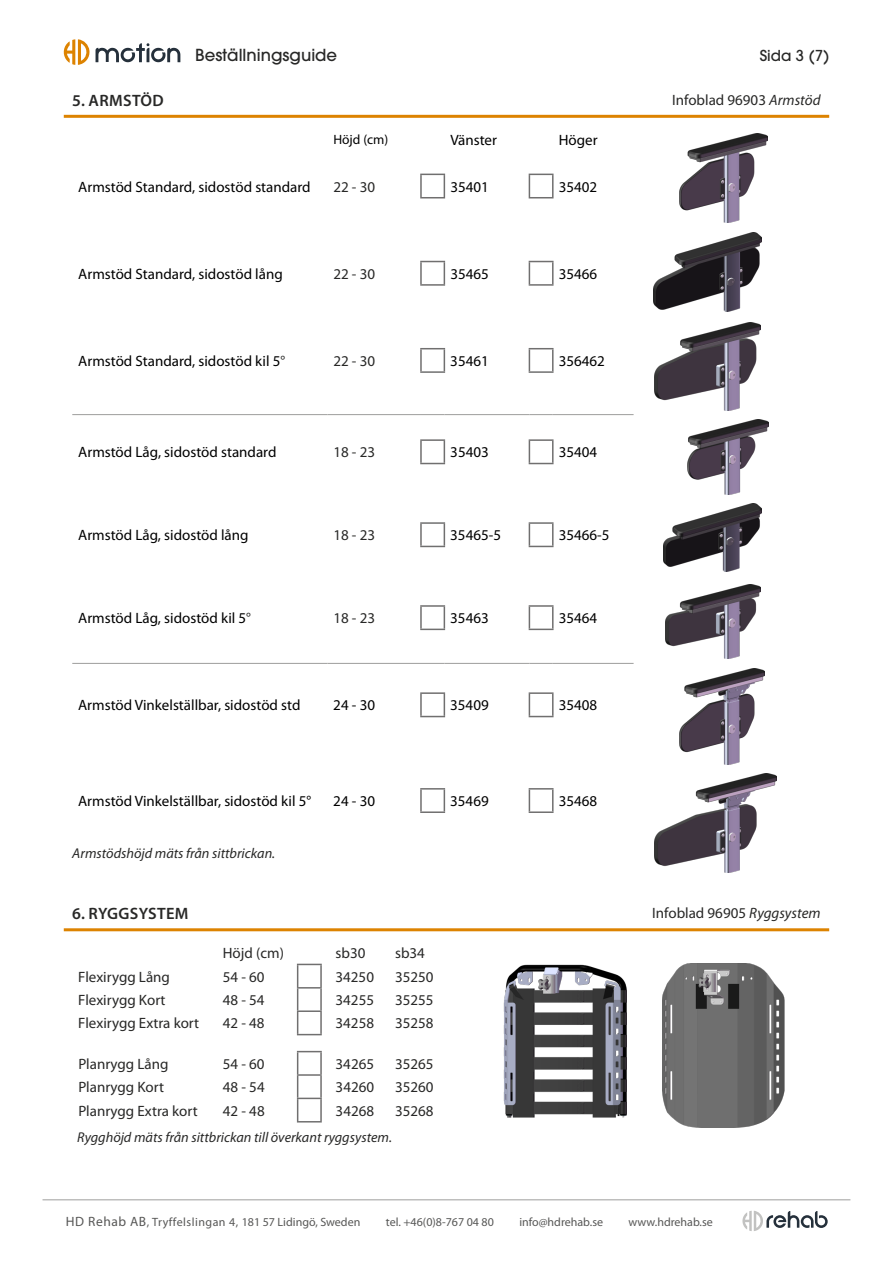
<style>
.page{position:relative;width:893px;height:1263px;background:#fff}
.page>*{position:absolute;margin:0;border:0;box-sizing:border-box;transform-origin:0 0}
.t1{font:600 16.5px "Myriad Pro";letter-spacing:.02em;color:#282827}
.t2{font:500 16.5px "ITC Avant Garde Pro";color:#282827}
.t3{font:15px "Myriad Pro";color:#000}
.t4{font:15px "Myriad Pro";color:#282827}
.t5{font:500 15px "ITC Avant Garde Pro";color:#282827}
.t6{font:italic 14.25px "Myriad Pro";color:#282827}
.t7{font:13.5px "Myriad Pro";color:#000}
.t8{font:12px "Myriad Pro";color:#575756}
.s1{font-style:italic}
.s2{color:#282827}
.s3{font-size:13.5px}
</style>
<div class="page">
<svg style="left:742px;top:1211px;width:86px;height:20px"></svg>
<hr style="left:43px;top:1199px;width:807px;height:1px;background:#9d9d9c">
<svg style="left:96px;top:43px;width:84px;height:19px"></svg>
<svg style="left:64px;top:39px;width:26px;height:26px"></svg>
<hr style="left:64px;top:115px;width:765px;height:3px;background:#dd8300">
<svg style="left:420px;top:174px;width:25px;height:24px"></svg>
<svg style="left:529px;top:174px;width:25px;height:24px"></svg>
<svg style="left:420px;top:261px;width:25px;height:23px"></svg>
<svg style="left:529px;top:261px;width:25px;height:23px"></svg>
<hr style="left:552px;top:262px;width:2px;height:22px;background:#706f6f">
<hr style="left:420px;top:284px;width:25px;height:2px;background:#706f6f">
<hr style="left:529px;top:284px;width:25px;height:2px;background:#706f6f">
<svg style="left:420px;top:348px;width:25px;height:23px"></svg>
<svg style="left:529px;top:348px;width:25px;height:23px"></svg>
<hr style="left:552px;top:349px;width:2px;height:22px;background:#706f6f">
<hr style="left:420px;top:371px;width:25px;height:2px;background:#706f6f">
<hr style="left:529px;top:371px;width:25px;height:2px;background:#706f6f">
<hr style="left:420px;top:439px;width:25px;height:2px;background:#706f6f">
<hr style="left:529px;top:439px;width:25px;height:2px;background:#706f6f">
<svg style="left:420px;top:441px;width:25px;height:23px"></svg>
<svg style="left:529px;top:441px;width:25px;height:23px"></svg>
<hr style="left:420px;top:522px;width:25px;height:2px;background:#706f6f">
<hr style="left:529px;top:522px;width:25px;height:2px;background:#706f6f">
<svg style="left:420px;top:524px;width:25px;height:23px"></svg>
<svg style="left:529px;top:524px;width:25px;height:23px"></svg>
<hr style="left:420px;top:605px;width:25px;height:2px;background:#706f6f">
<hr style="left:529px;top:605px;width:25px;height:2px;background:#706f6f">
<svg style="left:420px;top:607px;width:25px;height:23px"></svg>
<svg style="left:529px;top:607px;width:25px;height:23px"></svg>
<hr style="left:420px;top:692px;width:25px;height:2px;background:#706f6f">
<hr style="left:529px;top:692px;width:25px;height:2px;background:#706f6f">
<svg style="left:420px;top:694px;width:25px;height:23px"></svg>
<svg style="left:529px;top:694px;width:25px;height:23px"></svg>
<svg style="left:420px;top:788px;width:25px;height:23px"></svg>
<svg style="left:529px;top:788px;width:25px;height:23px"></svg>
<hr style="left:552px;top:789px;width:2px;height:22px;background:#706f6f">
<hr style="left:420px;top:811px;width:25px;height:2px;background:#706f6f">
<hr style="left:529px;top:811px;width:25px;height:2px;background:#706f6f">
<hr style="left:72px;top:414px;width:255px;height:1px;background:#9d9d9c">
<hr style="left:327px;top:414px;width:94px;height:1px;background:#9d9d9c">
<svg style="left:421px;top:414px;width:23px;height:1px"></svg>
<hr style="left:444px;top:414px;width:85px;height:1px;background:#9d9d9c">
<svg style="left:529px;top:414px;width:24px;height:1px"></svg>
<hr style="left:553px;top:414px;width:81px;height:1px;background:#9d9d9c">
<hr style="left:72px;top:663px;width:255px;height:1px;background:#9d9d9c">
<hr style="left:327px;top:663px;width:94px;height:1px;background:#9d9d9c">
<svg style="left:421px;top:663px;width:23px;height:1px"></svg>
<hr style="left:444px;top:663px;width:85px;height:1px;background:#9d9d9c">
<svg style="left:529px;top:663px;width:24px;height:1px"></svg>
<hr style="left:553px;top:663px;width:81px;height:1px;background:#9d9d9c">
<hr style="left:64px;top:928px;width:765px;height:3px;background:#dd8300">
<svg style="left:297px;top:964px;width:25px;height:71px"></svg>
<svg style="left:297px;top:1051px;width:25px;height:71px"></svg>
<img style="left:679px;top:133px;width:88px;height:89px">
<img style="left:687px;top:419px;width:81px;height:76px">
<img style="left:679px;top:668px;width:85px;height:96px">
<img style="left:503px;top:964px;width:124px;height:154px">
<img style="left:662px;top:963px;width:123px;height:164px">
<img style="left:666px;top:585px;width:95px;height:74px">
<img style="left:655px;top:323px;width:105px;height:88px">
<img style="left:655px;top:773px;width:122px;height:99px">
<img style="left:664px;top:504px;width:97px;height:67px">
<img style="left:653px;top:233px;width:109px;height:78px">
<p class="t2" style="left:195px;top:45px;width:144px">Beställningsguide</p>
<p class="t5" style="left:760px;top:46px;width:71px">Sida 3 (7)</p>
<p class="t1" style="left:72px;top:90px;width:93px">5. ARMSTÖD</p>
<p class="t4" style="left:672px;top:91px;width:150px">Infoblad 96903 <span class="s1">Armstöd</span></p>
<p class="t7" style="left:333px;top:131px;width:56px">Höjd (cm)</p>
<p class="t3" style="left:450px;top:131px;width:48px">Vänster</p>
<p class="t3" style="left:559px;top:131px;width:40px">Höger</p>
<p class="t3" style="left:78px;top:177px;width:234px">Armstöd Standard, sidostöd standard</p>
<p class="t4" style="left:333px;top:177px;width:43px">22 - 30</p>
<p class="t3" style="left:450px;top:177px;width:40px">35401</p>
<p class="t3" style="left:559px;top:177px;width:40px">35402</p>
<p class="t3" style="left:78px;top:264px;width:206px">Armstöd Standard, sidostöd lång</p>
<p class="t4" style="left:333px;top:264px;width:43px">22 - 30</p>
<p class="t3" style="left:450px;top:264px;width:40px">35465</p>
<p class="t3" style="left:559px;top:264px;width:40px">35466</p>
<p class="t3" style="left:78px;top:352px;width:209px">Armstöd Standard, sidostöd kil 5<span class="s2">°</span></p>
<p class="t4" style="left:333px;top:352px;width:43px">22 - 30</p>
<p class="t3" style="left:450px;top:352px;width:40px">35461</p>
<p class="t3" style="left:559px;top:352px;width:48px">356462</p>
<p class="t3" style="left:78px;top:443px;width:200px">Armstöd Låg, sidostöd standard</p>
<p class="t4" style="left:333px;top:443px;width:43px">18 - 23</p>
<p class="t3" style="left:450px;top:443px;width:40px">35403</p>
<p class="t3" style="left:559px;top:443px;width:40px">35404</p>
<p class="t3" style="left:78px;top:526px;width:172px">Armstöd Låg, sidostöd lång</p>
<p class="t4" style="left:333px;top:526px;width:43px">18 - 23</p>
<p class="t3" style="left:450px;top:526px;width:52px">35465-5</p>
<p class="t3" style="left:559px;top:526px;width:52px">35466-5</p>
<p class="t3" style="left:78px;top:609px;width:174px">Armstöd Låg, sidostöd kil 5<span class="s2">°</span></p>
<p class="t4" style="left:333px;top:609px;width:43px">18 - 23</p>
<p class="t3" style="left:450px;top:609px;width:40px">35463</p>
<p class="t3" style="left:559px;top:609px;width:40px">35464</p>
<p class="t3" style="left:78px;top:696px;width:224px">Armstöd Vinkelställbar, sidostöd std</p>
<p class="t3" style="left:333px;top:696px;width:43px">24 - 30</p>
<p class="t3" style="left:450px;top:696px;width:40px">35409</p>
<p class="t3" style="left:559px;top:696px;width:40px">35408</p>
<p class="t3" style="left:78px;top:792px;width:235px">Armstöd Vinkelställbar, sidostöd kil 5°</p>
<p class="t3" style="left:333px;top:792px;width:43px">24 - 30</p>
<p class="t3" style="left:450px;top:792px;width:40px">35469</p>
<p class="t3" style="left:559px;top:792px;width:40px">35468</p>
<p class="t6" style="left:72px;top:845px;width:204px">Armstödshöjd mäts från sittbrickan.</p>
<p class="t1" style="left:72px;top:903px;width:118px">6. RYGGSYSTEM</p>
<p class="t4" style="left:652px;top:904px;width:170px">Infoblad 96905 <span class="s1">Ryggsystem</span></p>
<p class="t4" style="left:223px;top:944px;width:63px">Höjd (cm)</p>
<p class="t4" style="left:336px;top:944px;width:31px">sb30</p>
<p class="t4" style="left:395px;top:944px;width:31px">sb34</p>
<p class="t4" style="left:78px;top:967px;width:93px">Flexirygg Lång</p>
<p class="t4" style="left:223px;top:967px;width:43px">54 - 60</p>
<p class="t4" style="left:336px;top:967px;width:40px">34250</p>
<p class="t4" style="left:395px;top:967px;width:40px">35250</p>
<p class="t4" style="left:78px;top:991px;width:89px">Flexirygg Kort</p>
<p class="t4" style="left:223px;top:991px;width:43px">48 - 54</p>
<p class="t4" style="left:336px;top:991px;width:40px">34255</p>
<p class="t4" style="left:395px;top:991px;width:40px">35255</p>
<p class="t4" style="left:78px;top:1014px;width:122px">Flexirygg Extra kort</p>
<p class="t4" style="left:223px;top:1014px;width:43px">42 - 48</p>
<p class="t4" style="left:336px;top:1014px;width:40px">34258</p>
<p class="t4" style="left:395px;top:1014px;width:40px">35258</p>
<p class="t4" style="left:78px;top:1054px;width:92px">Planrygg Lång</p>
<p class="t4" style="left:223px;top:1054px;width:43px">54 - 60</p>
<p class="t4" style="left:336px;top:1054px;width:40px">34265</p>
<p class="t4" style="left:395px;top:1054px;width:40px">35265</p>
<p class="t4" style="left:78px;top:1078px;width:87px">Planrygg Kort</p>
<p class="t4" style="left:223px;top:1078px;width:43px">48 - 54</p>
<p class="t4" style="left:336px;top:1078px;width:40px">34260</p>
<p class="t4" style="left:395px;top:1078px;width:40px">35260</p>
<p class="t4" style="left:78px;top:1101px;width:121px">Planrygg Extra kort</p>
<p class="t4" style="left:223px;top:1101px;width:43px">42 - 48</p>
<p class="t4" style="left:336px;top:1101px;width:40px">34268</p>
<p class="t4" style="left:395px;top:1101px;width:40px">35268</p>
<p class="t6" style="left:77px;top:1128px;width:316px">Rygghöjd mäts från sittbrickan till överkant ryggsystem.</p>
<p class="t8" style="left:66px;top:1214px;width:296px"><span class="s3">HD Rehab AB</span>, Tryffelslingan 4, 181 57 Lidingö, Sweden</p>
<p class="t8" style="left:386px;top:1214px;width:110px">tel. +46(0)8-767 04 80</p>
<p class="t8" style="left:519px;top:1214px;width:85px">info@hdrehab.se</p>
<p class="t8" style="left:629px;top:1214px;width:86px">www.hdrehab.se</p>
</div>
